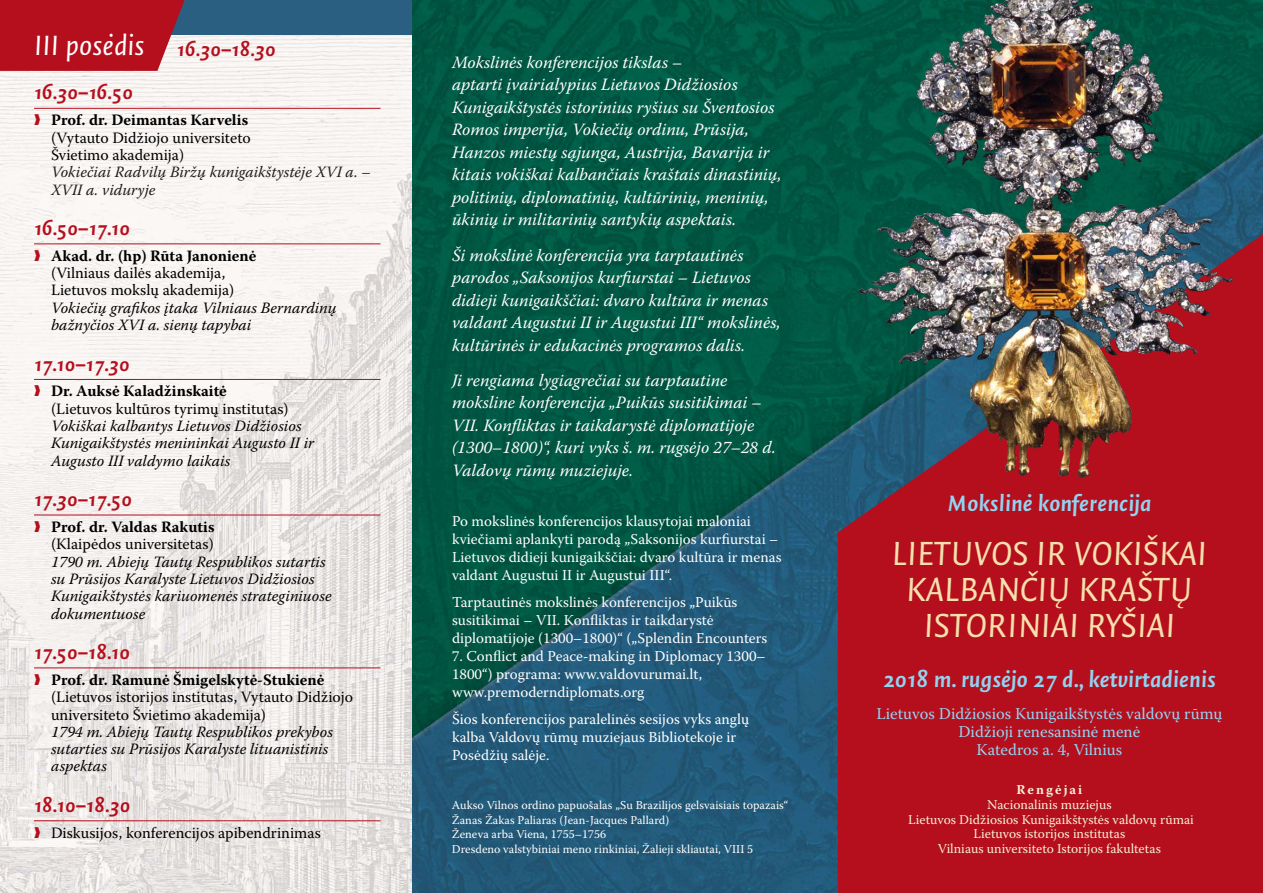
<style>
.page{position:relative;width:1263px;height:893px;background:#fff}
.page>*{position:absolute;margin:0;border:0;box-sizing:border-box;transform-origin:0 0}
.t1{font:italic 36px/36px "Quadraat Sans LTU";color:#f5e0ae;text-align:center}
.t2{font:italic 700 24px "Quadraat Sans LTU";color:#91d4f2}
.t3{font:italic 700 21px "Quadraat Sans LTU";color:#b50e1c}
.t4{font:italic 17.25px/22.5px "Warnock Pro";color:#fff}
.t5{font:16.5px/18.1px "Warnock Pro";color:#91d4f2;text-align:center}
.t6{font:15.75px/17.4px "Warnock Pro";color:#000}
.t7{font:italic 15.75px/17.2px "Warnock Pro";color:#000}
.t8{font:italic 15.75px/17.4px "Warnock Pro";color:#1d1d1d}
.t9{font:15px/18px "Warnock Pro";color:#fff}
.t10{font:13.5px/14.9px "Warnock Pro";color:#f6efd6;text-align:center}
.t11{font:700 13.5px "Warnock Pro";letter-spacing:.15em;color:#f6efd6}
.t12{font:12px/14.4px "Warnock Pro";color:#fff}
.s1{font-weight:400;font-size:30px;color:#fff}
.s2{color:#b50e1c}
.s3{font-weight:700}
</style>
<div class="page">
<img style="left:0;top:0;width:1263px;height:893px">
<div style="left:0;top:0;width:413px;height:34px;background:#2b5f82"></div>
<div style="left:838px;top:234px;width:425px;height:659px;background:#b50e1c"></div>
<img style="left:840px;top:0;width:413px;height:496px">
<hr style="left:34px;top:108px;width:346px;height:1px;background:#b50e1c">
<hr style="left:34px;top:243px;width:346px;height:1px;background:#b50e1c">
<hr style="left:34px;top:379px;width:346px;height:1px;background:#b50e1c">
<hr style="left:34px;top:515px;width:346px;height:1px;background:#b50e1c">
<hr style="left:34px;top:667px;width:346px;height:1px;background:#b50e1c">
<hr style="left:34px;top:820px;width:346px;height:1px;background:#b50e1c">
<svg style="left:0;top:0;width:185px;height:71px;background:#b61c2a"></svg>
<p class="t3" style="left:34px;top:38px;width:243px"><span class="s1">III posėdis</span> 16.30–18.30</p>
<p class="t3" style="left:34px;top:81px;width:100px">16.30–16.50</p>
<p class="t6" style="left:51px;top:111px;width:201px;text-indent:-17px"><span class="s2">❱</span> <span class="s3">Prof. dr. Deimantas Karvelis </span>(Vytauto Didžiojo universiteto<br>Švietimo akademija)</p>
<p class="t8" style="left:51px;top:163px;width:321px">Vokiečiai Radvilų Biržų kunigaikštystėje XVI a. –<br>XVII a. viduryje</p>
<p class="t3" style="left:34px;top:217px;width:98px">16.50–17.10</p>
<p class="t6" style="left:51px;top:247px;width:207px;text-indent:-17px"><span class="s2">❱</span> <span class="s3">Akad. dr. (hp) Rūta Janonienė </span>(Vilniaus dailės akademija,<br>Lietuvos mokslų akademija)</p>
<p class="t7" style="left:51px;top:299px;width:287px">Vokiečių grafikos įtaka Vilniaus Bernardinų bažnyčios XVI a. sienų tapybai</p>
<p class="t3" style="left:34px;top:352px;width:97px">17.10–17.30</p>
<p class="t6" style="left:51px;top:382px;width:239px;text-indent:-17px"><span class="s2">❱</span> <span class="s3">Dr. Auksė Kaladžinskaitė </span>(Lietuvos kultūros tyrimų institutas)</p>
<p class="t7" style="left:51px;top:417px;width:265px">Vokiškai kalbantys Lietuvos Didžiosios<br>Kunigaikštystės menininkai Augusto II ir<br>Augusto III valdymo laikais</p>
<p class="t3" style="left:34px;top:488px;width:100px">17.30–17.50</p>
<p class="t6" style="left:34px;top:518px;width:182px;text-align:right"><span class="s2">❱</span> <span class="s3">Prof. dr. Valdas Rakutis </span>(Klaipėdos universitetas)</p>
<p class="t7" style="left:51px;top:553px;width:282px">1790 m. Abiejų Tautų Respublikos sutartis su Prūsijos Karalyste Lietuvos Didžiosios Kunigaikštystės kariuomenės strateginiuose dokumentuose</p>
<p class="t3" style="left:34px;top:641px;width:98px">17.50–18.10</p>
<p class="t6" style="left:51px;top:671px;width:304px;text-indent:-17px"><span class="s2">❱</span> <span class="s3">Prof. dr. Ramunė Šmigelskytė-Stukienė </span>(Lietuvos istorijos institutas, Vytauto Didžiojo universiteto Švietimo akademija)</p>
<p class="t7" style="left:51px;top:723px;width:283px">1794 m. Abiejų Tautų Respublikos prekybos sutarties su Prūsijos Karalyste lituanistinis aspektas</p>
<p class="t3" style="left:34px;top:794px;width:98px">18.10–18.30</p>
<p class="t6" style="left:34px;top:824px;width:288px"><span class="s2">❱</span> Diskusijos, konferencijos apibendrinimas</p>
<p class="t4" style="left:452px;top:51px;width:331px">Mokslinės konferencijos tikslas –<br>aptarti įvairialypius Lietuvos Didžiosios Kunigaikštystės istorinius ryšius su Šventosios Romos imperija, Vokiečių ordinu, Prūsija, Hanzos miestų sąjunga, Austrija, Bavarija ir kitais vokiškai kalbančiais kraštais dinastinių, politinių, diplomatinių, kultūrinių, meninių, ūkinių ir militarinių santykių aspektais.</p>
<p class="t4" style="left:452px;top:243px;width:330px">Ši mokslinė konferencija yra tarptautinės parodos „Saksonijos kurfiurstai – Lietuvos didieji kunigaikščiai: dvaro kultūra ir menas valdant Augustui II ir Augustui III“ mokslinės, kultūrinės ir edukacinės programos dalis.</p>
<p class="t4" style="left:452px;top:369px;width:325px">Ji rengiama lygiagrečiai su tarptautine moksline konferencija „Puikūs susitikimai – VII. Konfliktas ir taikdarystė diplomatijoje (1300–1800)“, kuri vyks š. m. rugsėjo 27–28 d.<br>Valdovų rūmų muziejuje.</p>
<p class="t9" style="left:452px;top:511px;width:331px">Po mokslinės konferencijos klausytojai maloniai kviečiami aplankyti parodą „Saksonijos kurfiurstai – Lietuvos didieji kunigaikščiai: dvaro kultūra ir menas valdant Augustui II ir Augustui III“.</p>
<p class="t9" style="left:452px;top:592px;width:317px">Tarptautinės mokslinės konferencijos „Puikūs susitikimai – VII. Konfliktas ir taikdarystė diplomatijoje (1300–1800)“ („Splendin Encounters</p>
<p class="t9" style="left:452px;top:646px;width:315px">7. Conflict and Peace-making in Diplomacy 1300–<br>1800“) programa: www.valdovurumai.lt, www.premoderndiplomats.org</p>
<p class="t9" style="left:452px;top:709px;width:299px">Šios konferencijos paralelinės sesijos vyks anglų kalba Valdovų rūmų muziejaus Bibliotekoje ir<br>Posėdžių salėje.</p>
<p class="t12" style="left:452px;top:798px;width:338px">Aukso Vilnos ordino papuošalas „Su Brazilijos gelsvaisiais topazais“ Žanas Žakas Paliaras (Jean-Jacques Pallard)<br>Ženeva arba Viena, 1755–1756<br>Dresdeno valstybiniai meno rinkiniai, Žalieji skliautai, VIII 5</p>
<h2 class="t2" style="left:947px;top:490px;width:205px">Mokslinė konferencija</h2>
<h1 class="t1" style="left:892px;top:537px;width:317px">LIETUVOS IR VOKIŠKAI<br>KALBANČIŲ KRAŠTŲ<br>ISTORINIAI RYŠIAI</h1>
<h2 class="t2" style="left:883px;top:666px;width:335px">2018 m. rugsėjo 27 d., ketvirtadienis</h2>
<p class="t5" style="left:876px;top:704px;width:347px">Lietuvos Didžiosios Kunigaikštystės valdovų rūmų<br>Didžioji renesansinė menė<br>Katedros a. 4, Vilnius</p>
<p class="t11" style="left:1016px;top:781px;width:67px">Rengėjai</p>
<p class="t10" style="left:908px;top:797px;width:287px">Nacionalinis muziejus<br>Lietuvos Didžiosios Kunigaikštystės valdovų rūmai Lietuvos istorijos institutas<br>Vilniaus universiteto Istorijos fakultetas</p>
</div>
